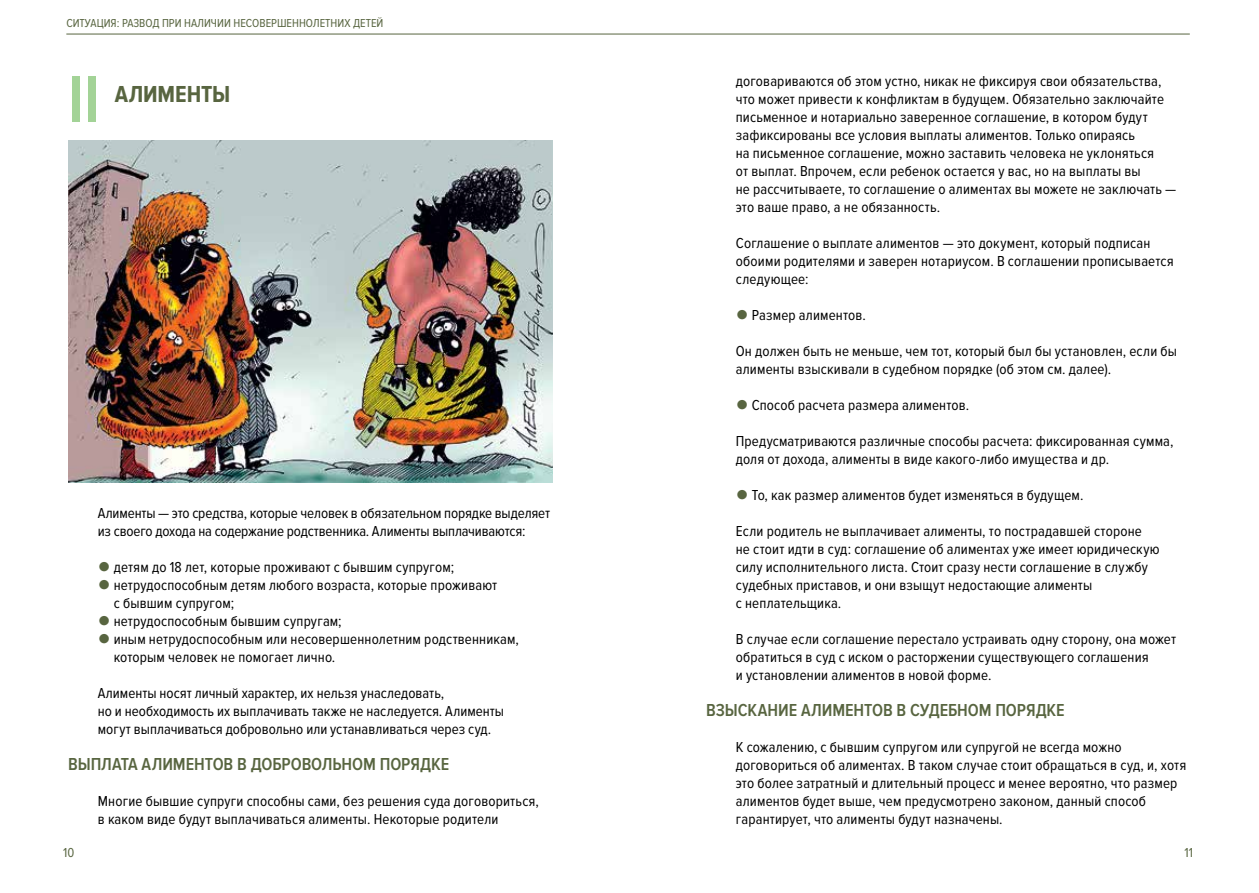
<style>
.page{position:relative;width:1259px;height:893px;background:#fff}
.page>*{position:absolute;margin:0;border:0;box-sizing:border-box;transform-origin:0 0}
.t1{font:600 67.5px "Proxima Nova Cond";color:#a3d397}
.t2{font:700 24px "Proxima Nova Cond";letter-spacing:-.005em;color:#586540}
.t3{font:600 18px "Proxima Nova Cond";letter-spacing:-.005em;color:#586540}
.t4{font:15px/18px "Proxima Nova Cond";letter-spacing:.01em;color:#000}
.t5{font:15px/18px "Proxima Nova Cond";letter-spacing:-.01em;color:#000}
.t6{font:13.5px "Proxima Nova Cond";color:#586540}
.t7{font:12px "Proxima Nova Cond";color:#586540}
.s1{font-family:"PF Din Text Pro";color:#586540}
</style>
<div class="page">
<hr style="left:66px;top:34px;width:1123px;height:1px;background:#586540">
<img style="left:68px;top:140px;width:485px;height:342px">
<p class="t7" style="left:66px;top:17px;width:318px">Ситуация: развод при наличии несовершеннолетних детей</p>
<h1 class="t1" style="left:68px;top:61px;width:33px">II</h1>
<h2 class="t2" style="left:115px;top:81px;width:117px">Алименты</h2>
<p class="t5" style="left:98px;top:504px;width:454px">Алименты — это средства, которые человек в обязательном порядке выделяет из своего дохода на содержание родственника. Алименты выплачиваются:</p>
<p class="t4" style="left:98px;top:558px;width:358px"><span class="s1">●</span> детям до 18 лет, которые проживают с бывшим супругом;</p>
<p class="t4" style="left:114px;top:576px;width:385px;text-indent:-16px"><span class="s1">●</span> нетрудоспособным детям любого возраста, которые проживают с бывшим супругом;</p>
<p class="t4" style="left:98px;top:612px;width:245px"><span class="s1">●</span> нетрудоспособным бывшим супругам;</p>
<p class="t4" style="left:114px;top:630px;width:407px;text-indent:-16px"><span class="s1">●</span> иным нетрудоспособным или несовершеннолетним родственникам, которым человек не помогает лично.</p>
<p class="t4" style="left:98px;top:684px;width:408px">Алименты носят личный характер, их нельзя унаследовать,<br>но и необходимость их выплачивать также не наследуется. Алименты могут выплачиваться добровольно или устанавливаться через суд.</p>
<p class="t3" style="left:68px;top:754px;width:383px">Выплата алиментов в добровольном порядке</p>
<p class="t4" style="left:98px;top:792px;width:442px">Многие бывшие супруги способны сами, без решения суда договориться, в каком виде будут выплачиваться алименты. Некоторые родители</p>
<p class="t4" style="left:736px;top:72px;width:442px">договариваются об этом устно, никак не фиксируя свои обязательства, что может привести к конфликтам в будущем. Обязательно заключайте письменное и нотариально заверенное соглашение, в котором будут зафиксированы все условия выплаты алиментов. Только опираясь<br>на письменное соглашение, можно заставить человека не уклоняться<br>от выплат. Впрочем, если ребенок остается у вас, но на выплаты вы<br>не рассчитываете, то соглашение о алиментах вы можете не заключать — это ваше право, а не обязанность.</p>
<p class="t4" style="left:736px;top:234px;width:439px">Соглашение о выплате алиментов — это документ, который подписан обоими родителями и заверен нотариусом. В соглашении прописывается следующее:</p>
<p class="t4" style="left:736px;top:306px;width:131px"><span class="s1">●</span> Размер алиментов.</p>
<p class="t4" style="left:736px;top:342px;width:443px">Он должен быть не меньше, чем тот, который был бы установлен, если бы алименты взыскивали в судебном порядке (об этом см. далее).</p>
<p class="t4" style="left:736px;top:396px;width:235px"><span class="s1">●</span> Способ расчета размера алиментов.</p>
<p class="t4" style="left:736px;top:432px;width:439px">Предусматриваются различные способы расчета: фиксированная сумма, доля от дохода, алименты в виде какого-либо имущества и др.</p>
<p class="t4" style="left:736px;top:486px;width:349px"><span class="s1">●</span> То, как размер алиментов будет изменяться в будущем.</p>
<p class="t4" style="left:736px;top:522px;width:425px">Если родитель не выплачивает алименты, то пострадавшей стороне не стоит идти в суд: соглашение об алиментах уже имеет юридическую силу исполнительного листа. Стоит сразу нести соглашение в службу судебных приставов, и они взыщут недостающие алименты<br>с неплательщика.</p>
<p class="t4" style="left:736px;top:630px;width:442px">В случае если соглашение перестало устраивать одну сторону, она может обратиться в суд с иском о расторжении существующего соглашения<br>и установлении алиментов в новой форме.</p>
<p class="t3" style="left:706px;top:700px;width:360px">Взыскание алиментов в судебном порядке</p>
<p class="t4" style="left:736px;top:738px;width:452px">К сожалению, с бывшим супругом или супругой не всегда можно договориться об алиментах. В таком случае стоит обращаться в суд, и, хотя это более затратный и длительный процесс и менее вероятно, что размер алиментов будет выше, чем предусмотрено законом, данный способ гарантирует, что алименты будут назначены.</p>
<p class="t6" style="left:63px;top:845px;width:13px">10</p>
<p class="t6" style="left:1184px;top:845px;width:10px">11</p>
</div>
